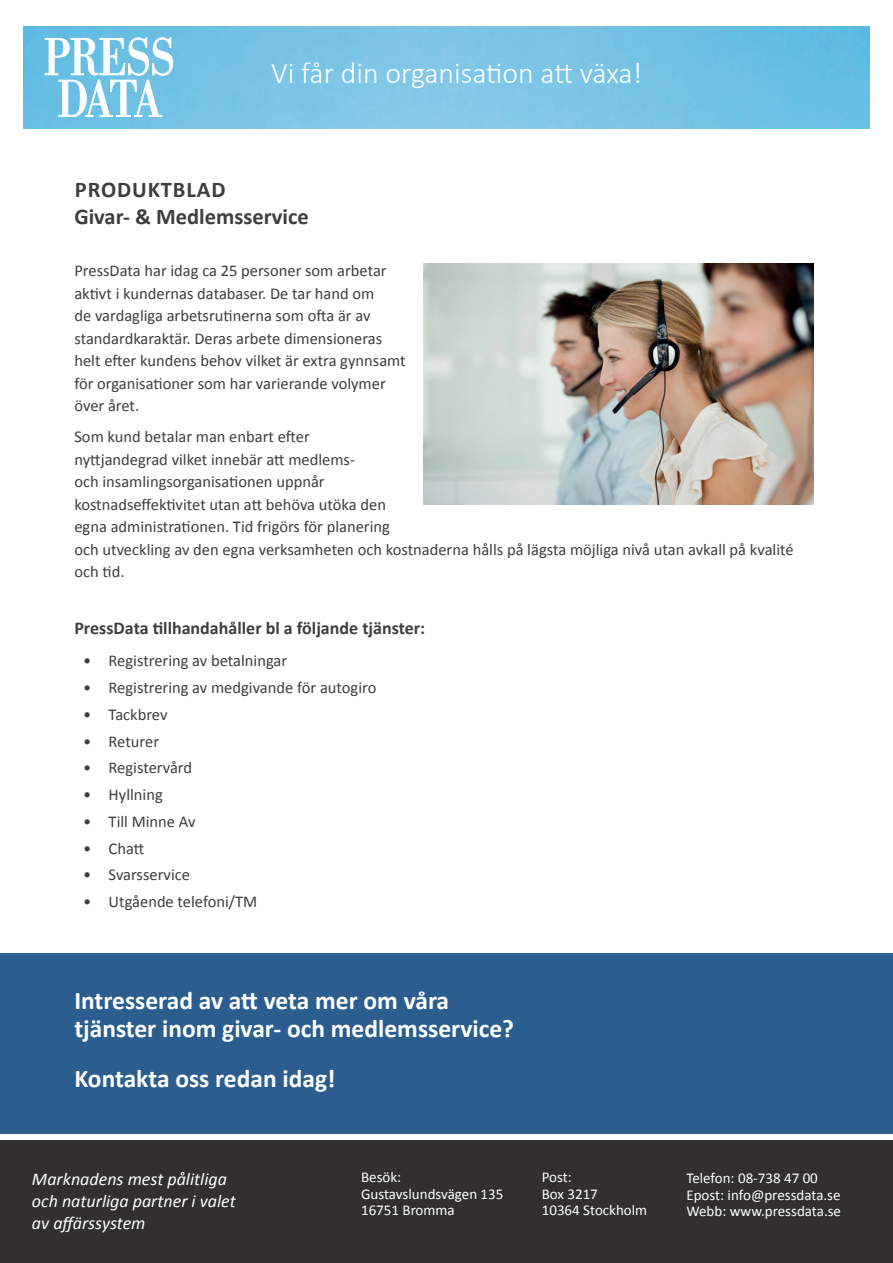
<style>
.page{position:relative;width:893px;height:1263px;background:#fff}
.page>*{position:absolute;margin:0;border:0;box-sizing:border-box;transform-origin:0 0}
.t1{font:300 30px "Calibri";color:#fff}
.t2{font:700 25.5px/28.5px "Calibri";color:#fff}
.t3{font:700 22.5px/27px "Calibri";color:#3e3e3f}
.t4{font:italic 18px/21.6px "Calibri";color:#fff}
.t5{font:700 18px "Calibri";color:#3e3e3f}
.t6{font:16.5px/22.5px "Calibri";color:#3e3e3f}
.t7{font:15px/16.5px "Calibri";color:#fff}
</style>
<div class="page">
<div style="left:0;top:954px;width:893px;height:180px;background:#2b5e8f"></div>
<img style="left:423px;top:264px;width:390px;height:241px">
<img style="left:23px;top:27px;width:847px;height:102px">
<svg style="left:45px;top:38px;width:128px;height:79px"></svg>
<div style="left:0;top:1141px;width:893px;height:122px;background:#312f30"></div>
<h1 class="t1" style="left:271px;top:55px;width:372px">Vi får din organisation att växa!</h1>
<h3 class="t3" style="left:74px;top:176px;width:236px">PRODUKTBLAD<br>Givar- &amp; Medlemsservice</h3>
<p class="t6" style="left:74px;top:259px;width:333px">PressData har idag ca 25 personer som arbetar aktivt i kundernas databaser. De tar hand om<br>de vardagliga arbetsrutinerna som ofta är av standardkaraktär. Deras arbete dimensioneras helt efter kundens behov vilket är extra gynnsamt för organisationer som har varierande volymer över året.</p>
<p class="t6" style="left:74px;top:425px;width:721px">Som kund betalar man enbart efter<br>nyttjandegrad vilket innebär att medlems-<br>och insamlingsorganisationen uppnår<br>kostnadseffektivitet utan att behöva utöka den<br>egna administrationen. Tid frigörs för planering<br>och utveckling av den egna verksamheten och kostnaderna hålls på lägsta möjliga nivå utan avkall på kvalité och tid.</p>
<p class="t5" style="left:74px;top:617px;width:352px">PressData tillhandahåller bl a följande tjänster:</p>
<p class="t6" style="left:83px;top:650px;width:206px">• Registrering av betalningar</p>
<p class="t6" style="left:83px;top:676px;width:295px">• Registrering av medgivande för autogiro</p>
<p class="t6" style="left:83px;top:703px;width:86px">• Tackbrev</p>
<p class="t6" style="left:83px;top:730px;width:78px">• Returer</p>
<p class="t6" style="left:83px;top:757px;width:110px">• Registervård</p>
<p class="t6" style="left:83px;top:783px;width:81px">• Hyllning</p>
<p class="t6" style="left:83px;top:810px;width:114px">• Till Minne Av</p>
<p class="t6" style="left:83px;top:837px;width:63px">• Chatt</p>
<p class="t6" style="left:83px;top:864px;width:108px">• Svarsservice</p>
<p class="t6" style="left:83px;top:890px;width:176px">• Utgående telefoni/TM</p>
<h2 class="t2" style="left:74px;top:986px;width:441px">Intresserad av att veta mer om våra tjänster inom givar- och medlemsservice?</h2>
<h2 class="t2" style="left:74px;top:1064px;width:263px">Kontakta oss redan idag!</h2>
<p class="t4" style="left:32px;top:1168px;width:205px">Marknadens mest pålitliga och naturliga partner i valet av affärssystem</p>
<p class="t7" style="left:361px;top:1169px;width:144px">Besök:<br>Gustavslundsvägen 135<br>16751 Bromma</p>
<p class="t7" style="left:542px;top:1169px;width:107px">Post:<br>Box 3217<br>10364 Stockholm</p>
<p class="t7" style="left:686px;top:1170px;width:156px">Telefon: 08-738 47 00<br>Epost: info@pressdata.se<br>Webb: www.pressdata.se</p>
</div>
